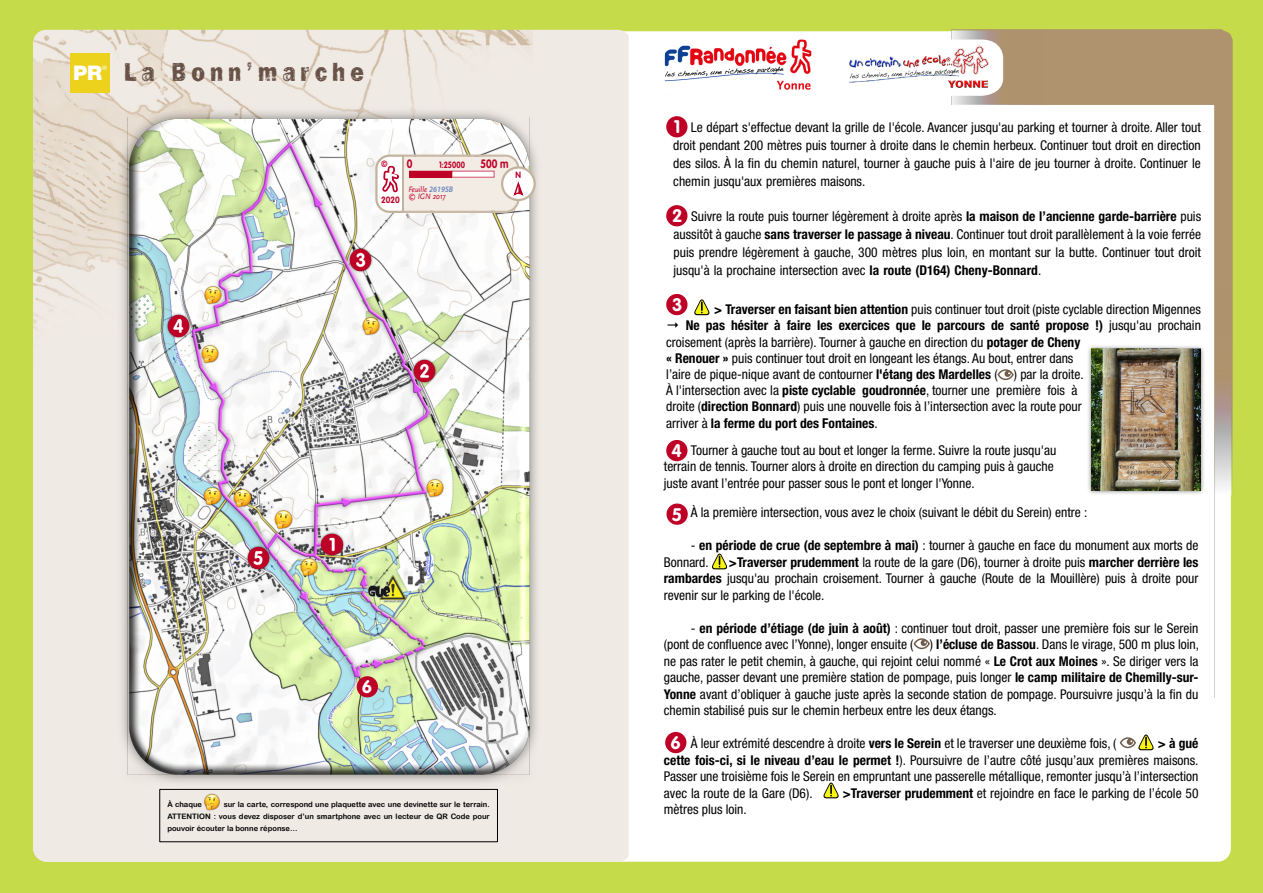
<style>
.page{position:relative;width:1263px;height:893px;background:#fff}
.page>*{position:absolute;margin:0;border:0;box-sizing:border-box;transform-origin:0 0}
.t1{font:27px "Frankie";letter-spacing:.225em;color:#695248;scale:.83 1}
.t2{font:700 18px "VAG Rounded Std";color:#fff}
.t3{font:condensed 13.5px/16.5px "Helvetica Neue LT Std";color:#000;text-align:justify}
.t4{font:700 12px "VAG Rounded Std";color:#be0027;scale:.82 1}
.t5{font:700 9px "VAG Rounded Std";color:#be0027;scale:.82 1}
.t6{font:700 9px "VAG Rounded Std";color:#be0027;scale:.9 1}
.t7{font:italic 8.25px/6.9px "Scala Sans";color:#be0027;scale:.9 1}
.t8{font:7.5px/12px "Arial Rounded MT Bold";color:#000;text-align:justify}
.t9{font:6.15px "Helvetica Neue LT Std";color:#fff}
.s1{font-family:"Helvetica Neue LT Std";font-weight:900;font-size:20.1px;color:#fff}
.s2{font-family:"Myriad Pro";font-weight:700;color:#7a90c1}
.s3{font-weight:700}
.s4{font-family:"Lucida Grande";font-stretch:normal}
</style>
<div class="page">
<div style="left:0;top:0;width:631px;height:893px;background:#c5db49"></div>
<div style="left:631px;top:0;width:632px;height:893px;background:#c5db49"></div>
<div style="left:632px;top:31px;width:599px;height:831px;background:#fff"></div>
<img style="left:1214px;top:29px;width:18px;height:668px">
<div style="left:951px;top:30px;width:275px;height:74px;background:#ae936e"></div>
<img style="left:33px;top:30px;width:596px;height:832px">
<img style="left:116px;top:106px;width:426px;height:682px">
<svg style="left:997px;top:369px;width:17px;height:11px"></svg>
<svg style="left:913px;top:638px;width:17px;height:11px"></svg>
<div style="left:71px;top:54px;width:39px;height:39px;background:#ecd21c"></div>
<svg style="left:375px;top:155px;width:161px;height:58px"></svg>
<svg style="left:653px;top:40px;width:170px;height:56px"></svg>
<img style="left:665px;top:40px;width:146px;height:56px">
<svg style="left:834px;top:40px;width:169px;height:56px"></svg>
<img style="left:841px;top:40px;width:154px;height:56px">
<div style="left:666px;top:116px;width:21px;height:21px;background:#be0027;border-radius:50%"></div>
<img style="left:319px;top:531px;width:26px;height:26px">
<img style="left:411px;top:358px;width:26px;height:26px">
<div style="left:666px;top:205px;width:21px;height:21px;background:#be0027;border-radius:50%"></div>
<div style="left:666px;top:294px;width:21px;height:21px;background:#be0027;border-radius:50%"></div>
<img style="left:347px;top:247px;width:27px;height:26px">
<div style="left:666px;top:440px;width:21px;height:21px;background:#be0027;border-radius:50%"></div>
<img style="left:165px;top:313px;width:27px;height:26px">
<div style="left:666px;top:503px;width:22px;height:22px;background:#be0027;border-radius:50%"></div>
<img style="left:245px;top:545px;width:27px;height:26px">
<div style="left:665px;top:732px;width:21px;height:21px;background:#be0027;border-radius:50%"></div>
<div style="left:357px;top:676px;width:21px;height:21px;background:#be0027;border-radius:50%"></div>
<img style="left:367px;top:575px;width:39px;height:27px">
<svg style="left:693px;top:299px;width:17px;height:16px"></svg>
<svg style="left:711px;top:553px;width:17px;height:16px"></svg>
<svg style="left:1120px;top:734px;width:34px;height:16px"></svg>
<svg style="left:823px;top:782px;width:16px;height:16px"></svg>
<img style="left:1087px;top:344px;width:119px;height:151px">
<img style="left:1091px;top:348px;width:110px;height:142px">
<img style="left:424px;top:477px;width:22px;height:22px">
<img style="left:360px;top:315px;width:22px;height:22px">
<img style="left:202px;top:285px;width:22px;height:21px">
<img style="left:199px;top:343px;width:22px;height:21px">
<img style="left:201px;top:485px;width:22px;height:21px">
<img style="left:232px;top:487px;width:21px;height:22px">
<img style="left:273px;top:509px;width:21px;height:21px">
<img style="left:298px;top:557px;width:22px;height:21px">
<img style="left:203px;top:793px;width:19px;height:19px">
<div style="left:159px;top:789px;width:339px;height:53px;border:1px solid #000"></div>
<h1 class="t1" style="left:73px;top:62px;width:352px"><span class="s1">PR</span> La Bonn’marche</h1>
<p class="t9" style="left:102px;top:66px;width:6px">®</p>
<p class="t6" style="left:381px;top:160px;width:9px">©</p>
<p class="t4" style="left:407px;top:159px;width:8px">0</p>
<p class="t5" style="left:439px;top:161px;width:33px">1:25000</p>
<p class="t4" style="left:480px;top:159px;width:36px">500 m</p>
<p class="t6" style="left:515px;top:171px;width:8px">N</p>
<p class="t6" style="left:381px;top:196px;width:22px">2020</p>
<p class="t7" style="left:408px;top:185px;width:51px">Feuille <span class="s2">2619SB </span>© IGN 2017</p>
<h2 class="t2" style="left:362px;top:679px;width:12px">6</h2>
<p class="t8" style="left:167px;top:799px;width:36px">À chaque</p>
<p class="t8" style="left:167px;top:799px;width:324px;text-indent:56px">sur la carte, correspond une plaquette avec une devinette sur le terrain.<br>ATTENTION : vous devez disposer d’un smartphone avec un lecteur de QR Code pour pouvoir écouter la bonne réponse…</p>
<h2 class="t2" style="left:674px;top:119px;width:8px">1</h2>
<p class="t3" style="left:673px;top:120px;width:529px;line-height:18px;text-indent:18px">Le départ s'effectue devant la grille de l'école. Avancer jusqu'au parking et tourner à droite. Aller tout droit pendant 200 mètres puis tourner à droite dans le chemin herbeux. Continuer tout droit en direction des silos. À la fin du chemin naturel, tourner à gauche puis à l'aire de jeu tourner à droite. Continuer le chemin jusqu'aux premières maisons.</p>
<p class="t3" style="left:673px;top:209px;width:529px;line-height:18px;text-indent:18px">Suivre la route puis tourner légèrement à droite après <span class="s3">la maison de l’ancienne garde-barrière</span> puis aussitôt à gauche <span class="s3">sans traverser le passage à niveau</span>. Continuer tout droit parallèlement à la voie ferrée puis prendre légèrement à gauche, 300 mètres plus loin, en montant sur la butte. Continuer tout droit jusqu'à la prochaine intersection avec <span class="s3">la route (D164) Cheny-Bonnard</span>.</p>
<p class="t3" style="left:714px;top:303px;width:488px"><span class="s3">&gt; Traverser en faisant bien attention</span> puis continuer tout droit (piste cyclable direction Migennes</p>
<p class="t3" style="left:666px;top:319px;width:536px;text-align:left"><span class="s4">→</span> <span class="s3">Ne pas hésiter à faire les exercices que le parcours de santé propose !)</span> jusqu'au prochain croisement (après la barrière). Tourner à gauche en direction du <span class="s3">potager de Cheny<br>« Renouer »</span> puis continuer tout droit en longeant les étangs. Au bout, entrer dans<br>l’aire de pique-nique avant de contourner <span class="s3">l'étang des Mardelles</span> ( ) par la droite.<br>À l'intersection avec la <span class="s3">piste cyclable goudronnée</span>, tourner une première fois à<br>droite (<span class="s3">direction Bonnard</span>) puis une nouvelle fois à l’intersection avec la route pour<br>arriver à <span class="s3">la ferme du port des Fontaines</span>.</p>
<p class="t3" style="left:664px;top:444px;width:394px;text-align:left;text-indent:27px">Tourner à gauche tout au bout et longer la ferme. Suivre la route jusqu'au terrain de tennis. Tourner alors à droite en direction du camping puis à gauche juste avant l’entrée pour passer sous le pont et longer l'Yonne.</p>
<p class="t3" style="left:691px;top:506px;width:398px">À la première intersection, vous avez le choix (suivant le débit du Serein) entre :</p>
<p class="t3" style="left:664px;top:539px;width:536px;text-indent:27px">- <span class="s3">en période de crue (de septembre à mai)</span> : tourner à gauche en face du monument aux morts de<br>Bonnard.</p>
<h2 class="t2" style="left:672px;top:208px;width:12px">2</h2>
<h2 class="t2" style="left:672px;top:297px;width:12px">3</h2>
<h2 class="t2" style="left:671px;top:443px;width:12px">4</h2>
<h2 class="t2" style="left:672px;top:507px;width:12px">5</h2>
<p class="t3" style="left:664px;top:555px;width:536px;text-indent:65px"><span class="s3">&gt;Traverser prudemment</span> la route de la gare (D6), tourner à droite puis <span class="s3">marcher derrière les rambardes</span> jusqu'au prochain croisement. Tourner à gauche (Route de la Mouillère) puis à droite pour revenir sur le parking de l'école.</p>
<p class="t3" style="left:664px;top:621px;width:537px;text-indent:27px">- <span class="s3">en période d’étiage (de juin à août)</span> : continuer tout droit, passer une première fois sur le Serein (pont de confluence avec l’Yonne), longer ensuite ( ) <span class="s3">l’écluse de Bassou</span>. Dans le virage, 500 m plus loin, ne pas rater le petit chemin, à gauche, qui rejoint celui nommé « <span class="s3">Le Crot aux Moines</span> ». Se diriger vers la gauche, passer devant une première station de pompage, puis longer <span class="s3">le camp militaire de Chemilly-sur-Yonne</span> avant d’obliquer à gauche juste après la seconde station de pompage. Poursuivre jusqu’à la fin du chemin stabilisé puis sur le chemin herbeux entre les deux étangs.</p>
<p class="t3" style="left:691px;top:737px;width:427px">À leur extrémité descendre à droite <span class="s3">vers le Serein</span> et le traverser une deuxième fois, (</p>
<h2 class="t2" style="left:670px;top:735px;width:12px">6</h2>
<p class="t3" style="left:664px;top:737px;width:536px;text-indent:494px"><span class="s3">&gt; à gué cette fois-ci, si le niveau d’eau le permet !</span>). Poursuivre de l’autre côté jusqu’aux premières maisons.<br>Passer une troisième fois le Serein en empruntant une passerelle métallique, remonter jusqu’à l’intersection avec la route de la Gare (D6).</p>
<p class="t3" style="left:843px;top:786px;width:357px"><span class="s3">&gt;Traverser prudemment</span> et rejoindre en face le parking de l’école 50</p>
<p class="t3" style="left:664px;top:803px;width:84px">mètres plus loin.</p>
</div>
